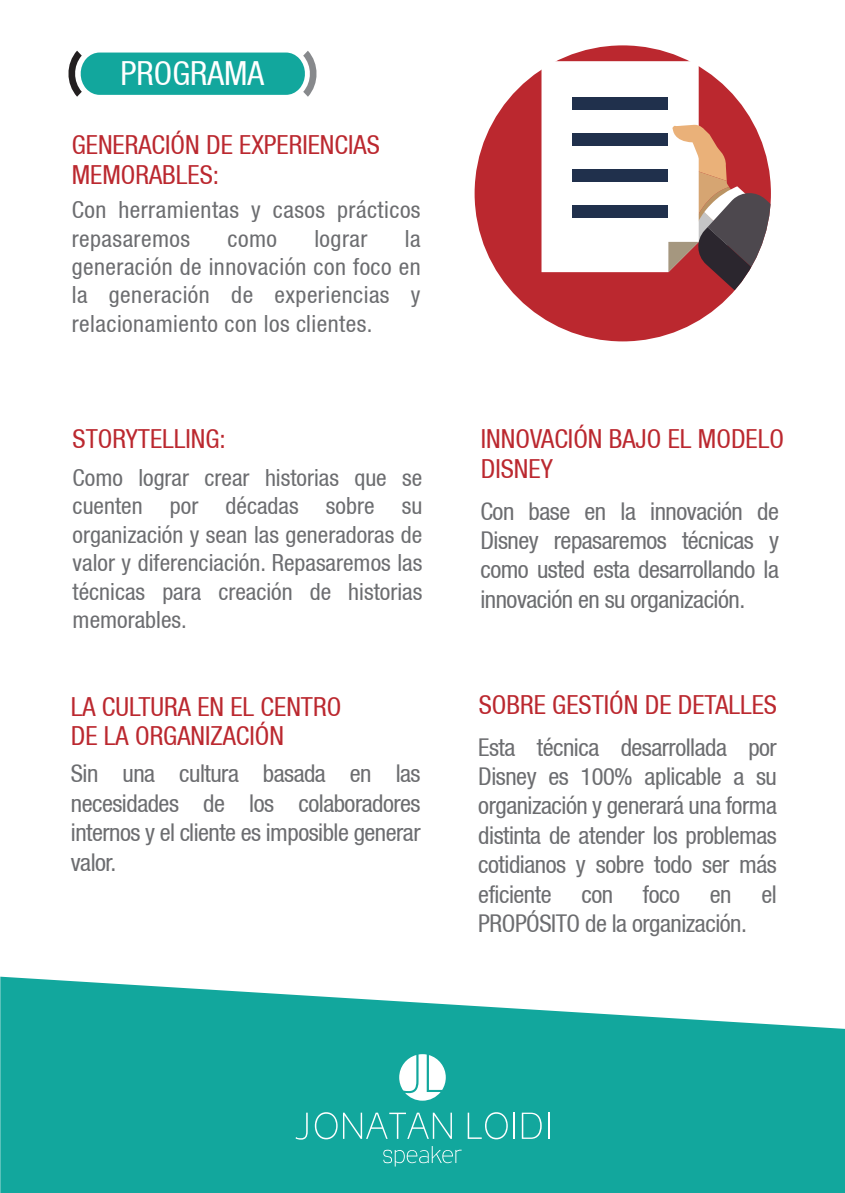
<style>
.page{position:relative;width:845px;height:1193px;background:#fff}
.page>*{position:absolute;margin:0;border:0;box-sizing:border-box;transform-origin:0 0}
.t1{font:condensed 33.25px "Helvetica 57";color:#fff}
.t2{font:condensed 26.25px/29.8px "Helvetica 57";color:#bb282f}
.t3{font:condensed 24.5px/29.4px "Helvetica 57";letter-spacing:-.02em;color:#6c6d70;text-align:justify}
.t4{font:condensed 23.62px/28.3px "Helvetica 57";letter-spacing:.02em;color:#6c6d70;text-align:justify}
</style>
<div class="page">
<svg style="left:68px;top:51px;width:249px;height:46px"></svg>
<div style="left:474px;top:45px;width:296px;height:296px;background:#bb282f;border-radius:50%"></div>
<svg style="left:541px;top:61px;width:229px;height:280px"></svg>
<svg style="left:0;top:977px;width:844px;height:216px;fill:#12a79d"></svg>
<svg style="left:295px;top:1113px;width:12px;height:27px"></svg>
<svg style="left:315px;top:1112px;width:22px;height:27px"></svg>
<svg style="left:343px;top:1113px;width:108px;height:26px"></svg>
<svg style="left:467px;top:1112px;width:40px;height:27px"></svg>
<hr style="left:513px;top:1113px;width:2px;height:26px;background:#fff">
<svg style="left:521px;top:1113px;width:20px;height:26px"></svg>
<hr style="left:547px;top:1113px;width:2px;height:26px;background:#fff">
<svg style="left:399px;top:1054px;width:46px;height:47px"></svg>
<svg style="left:383px;top:1146px;width:78px;height:20px"></svg>
<h1 class="t1" style="left:120px;top:54px;width:145px">PROGRAMA</h1>
<p class="t2" style="left:72px;top:130px;width:309px">GENERACIÓN DE EXPERIENCIAS<br>MEMORABLES:</p>
<p class="t4" style="left:72px;top:196px;width:350px">Con herramientas y casos prácticos repasaremos</p>
<p class="t4" style="left:72px;top:224px;width:350px;text-indent:333px">la generación de innovación con foco en la generación de experiencias y relacionamiento con los clientes.</p>
<p class="t4" style="left:227px;top:224px;width:51px">como</p>
<p class="t4" style="left:314px;top:224px;width:55px">lograr</p>
<p class="t2" style="left:73px;top:424px;width:155px">STORYTELLING:</p>
<p class="t4" style="left:73px;top:463px;width:351px">Como lograr crear historias que se cuenten por décadas sobre su organización y sean las generadoras de valor y diferenciación. Repasaremos las técnicas para creación de historias memorables.</p>
<p class="t2" style="left:71px;top:691px;width:272px">LA CULTURA EN EL CENTRO<br>DE LA ORGANIZACIÓN</p>
<p class="t3" style="left:71px;top:759px;width:351px">Sin una cultura basada en las necesidades de los colaboradores internos y el cliente es imposible generar valor.</p>
<p class="t2" style="left:480px;top:424px;width:304px">INNOVACIÓN BAJO EL MODELO<br>DISNEY</p>
<p class="t3" style="left:480px;top:496px;width:300px">Con base en la innovación de Disney repasaremos técnicas y como usted esta desarrollando la innovación en su organización.</p>
<p class="t2" style="left:478px;top:689px;width:300px">SOBRE GESTIÓN DE DETALLES</p>
<p class="t3" style="left:478px;top:732px;width:300px">Esta técnica desarrollada por Disney es 100% aplicable a su organización y generará una forma distinta de atender los problemas cotidianos y sobre todo ser más eficiente con foco en el PROPÓSITO de la organización.</p>
</div>
